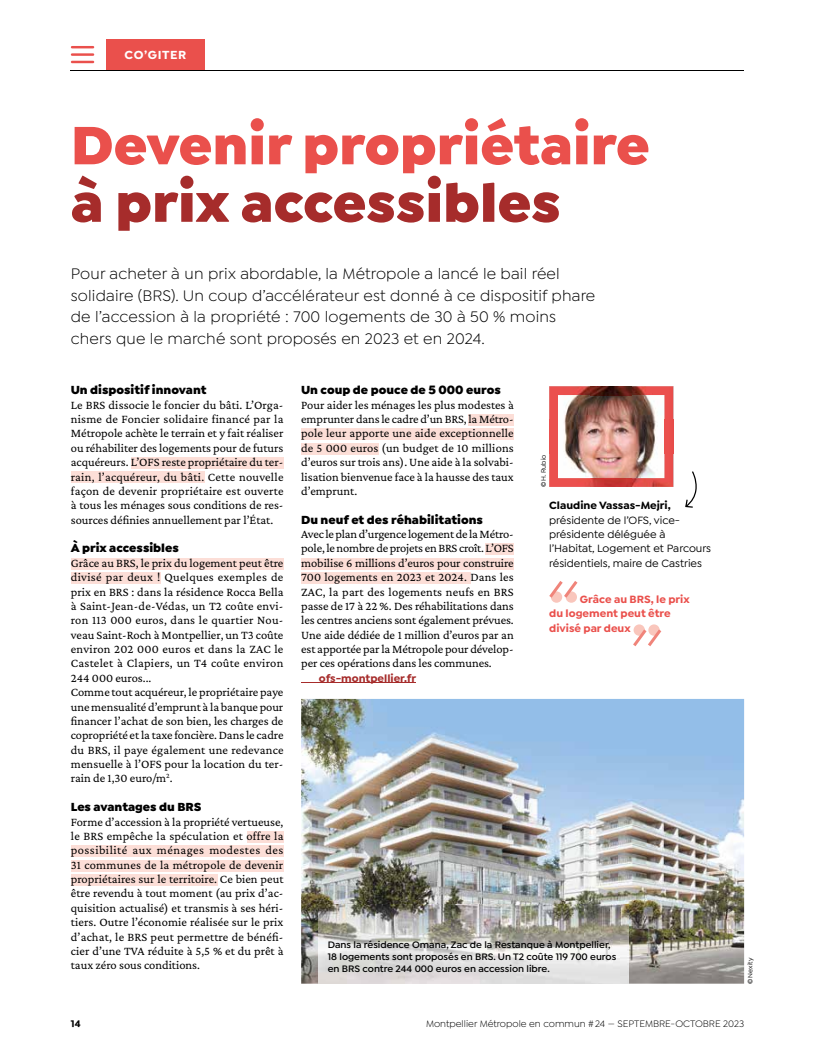
<style>
.page{position:relative;width:815px;height:1063px;background:#fff}
.page>*{position:absolute;margin:0;border:0;box-sizing:border-box;transform-origin:0 0}
.t1{font:900 57.5px "Isidora Sans";color:#ea504c}
.t2{font:900 57.5px "Isidora Sans";color:#a62c2b}
.t3{font:16.25px/21.6px "Isidora Sans";letter-spacing:.01em;color:#000}
.t4{font:12.5px/14.4px "Crimson Pro";color:#000;text-align:justify}
.t5{font:900 12.5px "Isidora Sans";color:#000}
.t6{font:700 12.5px "Isidora Sans";letter-spacing:.05em;color:#fff}
.t7{font:500 11.25px/14.4px "Isidora Sans";color:#000}
.t8{font:700 11.25px/14.4px "Isidora Sans";color:#ea504c}
.t9{font:700 11.25px "Isidora Sans";color:#000}
.t10{font:700 11.25px "Isidora Sans";color:#a62c2b}
.t11{font:600 10px/11.9px "Isidora Sans";color:#000}
.t12{font:10px "Isidora Sans";color:#000}
.t13{font:700 10px "Isidora Sans";color:#000}
.t14{font:500 6.88px "Isidora Sans";color:#000}
</style>
<div class="page">
<div style="left:106px;top:39px;width:99px;height:32px;background:#ea504c"></div>
<hr style="left:71px;top:46px;width:23px;height:2px;background:#ea504c">
<hr style="left:71px;top:53px;width:23px;height:3px;background:#ea504c">
<hr style="left:71px;top:61px;width:23px;height:2px;background:#ea504c">
<hr style="left:71px;top:70px;width:673px;height:1px;background:#000">
<div style="left:131px;top:457px;width:152px;height:12px;background:#fcded7"></div>
<div style="left:71px;top:472px;width:133px;height:11px;background:#fcded7"></div>
<div style="left:71px;top:558px;width:212px;height:11px;background:#fcded7"></div>
<div style="left:71px;top:572px;width:90px;height:12px;background:#fcded7"></div>
<div style="left:247px;top:831px;width:36px;height:11px;background:#fcded7"></div>
<div style="left:71px;top:846px;width:212px;height:11px;background:#fcded7"></div>
<div style="left:71px;top:860px;width:212px;height:11px;background:#fcded7"></div>
<div style="left:71px;top:874px;width:146px;height:12px;background:#fcded7"></div>
<img style="left:301px;top:699px;width:443px;height:285px">
<div style="left:468px;top:414px;width:46px;height:12px;background:#fcded7"></div>
<div style="left:301px;top:429px;width:213px;height:11px;background:#fcded7"></div>
<div style="left:301px;top:443px;width:77px;height:11px;background:#fcded7"></div>
<div style="left:486px;top:544px;width:28px;height:11px;background:#fcded7"></div>
<div style="left:301px;top:558px;width:213px;height:11px;background:#fcded7"></div>
<div style="left:301px;top:572px;width:169px;height:12px;background:#fcded7"></div>
<hr style="left:301px;top:683px;width:115px;height:1px;background:#a62c2b">
<img style="left:319px;top:905px;width:310px;height:79px">
<div style="left:551px;top:591px;width:11px;height:12px;background:#f9c6bc;border-radius:50%"></div>
<div style="left:566px;top:591px;width:11px;height:12px;background:#f9c6bc;border-radius:50%"></div>
<svg style="left:549px;top:581px;width:28px;height:17px"></svg>
<div style="left:648px;top:624px;width:12px;height:12px;background:#f9c6bc;border-radius:50%"></div>
<div style="left:634px;top:624px;width:11px;height:12px;background:#f9c6bc;border-radius:50%"></div>
<svg style="left:633px;top:629px;width:28px;height:17px"></svg>
<img style="left:564px;top:395px;width:92px;height:83px">
<img style="left:549px;top:386px;width:42px;height:34px">
<img style="left:591px;top:386px;width:41px;height:9px">
<img style="left:632px;top:386px;width:41px;height:34px">
<img style="left:549px;top:420px;width:9px;height:33px">
<img style="left:664px;top:420px;width:9px;height:33px">
<img style="left:549px;top:453px;width:42px;height:34px">
<img style="left:591px;top:478px;width:41px;height:9px">
<img style="left:632px;top:453px;width:41px;height:34px">
<svg style="left:685px;top:471px;width:12px;height:37px"></svg>
<p class="t6" style="left:125px;top:47px;width:63px">CO’GITER</p>
<h1 class="t1" style="left:71px;top:108px;width:580px">Devenir propriétaire</h1>
<h1 class="t2" style="left:71px;top:166px;width:491px">à prix accessibles</h1>
<p class="t3" style="left:71px;top:263px;width:526px">Pour acheter à un prix abordable, la Métropole a lancé le bail réel solidaire (BRS). Un coup d’accélérateur est donné à ce dispositif phare de l’accession à la propriété : 700 logements de 30 à 50 % moins chers que le marché sont proposés en 2023 et en 2024.</p>
<p class="t5" style="left:71px;top:382px;width:137px">Un dispositif innovant</p>
<p class="t4" style="left:71px;top:397px;width:214px">Le BRS dissocie le foncier du bâti. L’Orga&shy;nisme de Foncier solidaire financé par la Métropole achète le terrain et y fait réaliser ou réhabiliter des logements pour de futurs acquéreurs. L’OFS reste propriétaire du ter&shy;rain, l’acquéreur, du bâti. Cette nouvelle façon de devenir propriétaire est ouverte à tous les ménages sous conditions de res&shy;sources définies annuellement par l’État.</p>
<p class="t5" style="left:71px;top:540px;width:109px">À prix accessibles</p>
<p class="t4" style="left:71px;top:555px;width:214px;text-align:left">Grâce au BRS, le prix du logement peut être divisé par deux ! Quelques exemples de prix en BRS : dans la résidence Rocca Bella à Saint-Jean-de-Védas, un T2 coûte envi&shy;ron 113 000 euros, dans le quartier Nou&shy;veau Saint-Roch à Montpellier, un T3 coûte environ 202 000 euros et dans la ZAC le Castelet à Clapiers, un T4 coûte environ 244 000 euros...<br>Comme tout acquéreur, le propriétaire paye une mensualité d’emprunt à la banque pour financer l’achat de son bien, les charges de copropriété et la taxe foncière. Dans le cadre du BRS, il paye également une redevance mensuelle à l’OFS pour la location du ter&shy;rain de 1,30 euro/m<sup>2</sup>.</p>
<p class="t5" style="left:71px;top:799px;width:132px">Les avantages du BRS</p>
<p class="t4" style="left:71px;top:814px;width:214px">Forme d’accession à la propriété vertueuse, le BRS empêche la spéculation et offre la possibilité aux ménages modestes des 31 communes de la métropole de devenir propriétaires sur le territoire. Ce bien peut être revendu à tout moment (au prix d’ac&shy;quisition actualisé) et transmis à ses héri&shy;tiers. Outre l’économie réalisée sur le prix d’achat, le BRS peut permettre de bénéfi&shy;cier d’une TVA réduite à 5,5 % et du prêt à taux zéro sous conditions.</p>
<p class="t5" style="left:301px;top:382px;width:201px">Un coup de pouce de 5 000 euros</p>
<p class="t4" style="left:301px;top:397px;width:214px">Pour aider les ménages les plus modestes à emprunter dans le cadre d’un BRS, la Métro&shy;pole leur apporte une aide exceptionnelle de 5 000 euros (un budget de 10 millions d’euros sur trois ans). Une aide à la solvabi&shy;lisation bienvenue face à la hausse des taux d’emprunt.</p>
<p class="t5" style="left:301px;top:512px;width:183px">Du neuf et des réhabilitations</p>
<p class="t4" style="left:301px;top:527px;width:214px">Avec le plan d’urgence logement de la Métro&shy;pole, le nombre de projets en BRS croît. L’OFS mobilise 6 millions d’euros pour construire 700 logements en 2023 et 2024. Dans les ZAC, la part des logements neufs en BRS passe de 17 à 22 %. Des réhabilitations dans les centres anciens sont également prévues.<br>Une aide dédiée de 1 million d’euros par an est apportée par la Métropole pour dévelop&shy;per ces opérations dans les communes.</p>
<p class="t10" style="left:319px;top:671px;width:99px">ofs-montpellier.fr</p>
<p class="t14" style="left:540px;top:487px;width:34px;rotate:-90deg">©H. Rubio</p>
<p class="t9" style="left:549px;top:499px;width:123px">Claudine Vassas-Mejri,</p>
<p class="t7" style="left:549px;top:513px;width:163px">présidente de l’OFS, vice&shy;présidente déléguée à l’Habitat, Logement et Parcours résidentiels, maire de Castries</p>
<p class="t8" style="left:549px;top:592px;width:142px;text-indent:31px">Grâce au BRS, le prix du logement peut être divisé par deux</p>
<p class="t11" style="left:328px;top:939px;width:290px">Dans la résidence Omana, Zac de la Restanque à Montpellier,<br>18 logements sont proposés en BRS. Un T2 coûte 119 700 euros en BRS contre 244 000 euros en accession libre.</p>
<p class="t14" style="left:746px;top:984px;width:27px;rotate:-90deg">©Nexity</p>
<p class="t13" style="left:71px;top:1017px;width:11px">14</p>
<p class="t12" style="left:426px;top:1018px;width:320px">Montpellier Métropole en commun # 24 — SEPTEMBRE-OCTOBRE 2023</p>
</div>
